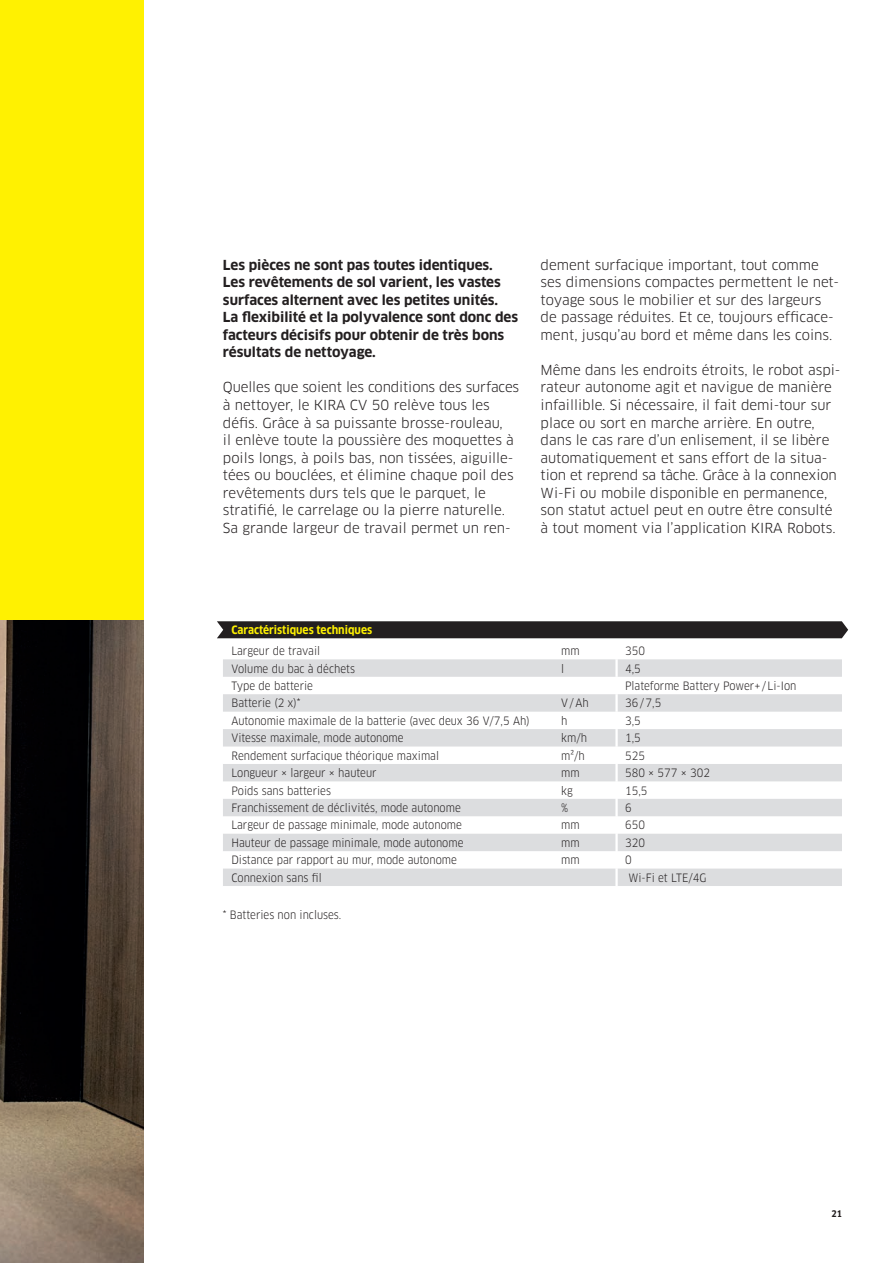
<style>
.page{position:relative;width:893px;height:1263px;background:#fff}
.page>*{position:absolute;margin:0;border:0;box-sizing:border-box;transform-origin:0 0}
.t1{font:13.5px/17.5px "Clan Pro";color:#231f20}
.t2{font:700 13.5px/17.5px "Clan Pro";color:#231f20}
.t3{font:11.25px "Clan Pro Narr";color:#231f20}
.t4{font:700 11.25px "Clan Pro Narr";color:#fff101}
.t5{font:700 9px "Clan Pro Narr";color:#231f20}
</style>
<div class="page">
<div style="left:0;top:0;width:143px;height:621px;background:#fff101"></div>
<img style="left:0;top:621px;width:143px;height:642px">
<svg style="left:223px;top:659px;width:619px;height:53px"></svg>
<svg style="left:223px;top:729px;width:619px;height:157px;fill:#dcdddf"></svg>
<hr style="left:615px;top:659px;width:3px;height:18px;background:#fff">
<hr style="left:615px;top:677px;width:3px;height:17px;background:#fff">
<hr style="left:615px;top:694px;width:3px;height:18px;background:#fff">
<hr style="left:615px;top:729px;width:3px;height:17px;background:#fff">
<hr style="left:615px;top:746px;width:3px;height:18px;background:#fff">
<hr style="left:615px;top:764px;width:3px;height:17px;background:#fff">
<hr style="left:615px;top:781px;width:3px;height:18px;background:#fff">
<hr style="left:615px;top:799px;width:3px;height:17px;background:#fff">
<hr style="left:615px;top:816px;width:3px;height:18px;background:#fff">
<hr style="left:615px;top:834px;width:3px;height:17px;background:#fff">
<hr style="left:615px;top:851px;width:3px;height:17px;background:#fff">
<hr style="left:615px;top:868px;width:3px;height:18px;background:#fff">
<div style="left:217px;top:621px;width:631px;height:17px;background:#231f20"></div>
<p class="t2" style="left:223px;top:256px;width:297px">Les pièces ne sont pas toutes identiques.<br>Les revêtements de sol varient, les vastes surfaces alternent avec les petites unités.<br>La flexibilité et la polyvalence sont donc des facteurs décisifs pour obtenir de très bons résultats de nettoyage.</p>
<p class="t1" style="left:223px;top:379px;width:298px">Quelles que soient les conditions des surfaces à nettoyer, le KIRA CV 50 relève tous les défis. Grâce à sa puissante brosse-rouleau,<br>il enlève toute la poussière des moquettes à poils longs, à poils bas, non tissées, aiguille&shy;tées ou bouclées, et élimine chaque poil des revêtements durs tels que le parquet, le stratifié, le carrelage ou la pierre naturelle.<br>Sa grande largeur de travail permet un ren-</p>
<p class="t1" style="left:541px;top:256px;width:300px">dement surfacique important, tout comme ses dimensions compactes permettent le net&shy;toyage sous le mobilier et sur des largeurs de passage réduites. Et ce, toujours efficace&shy;ment, jusqu’au bord et même dans les coins.</p>
<p class="t1" style="left:541px;top:361px;width:301px">Même dans les endroits étroits, le robot aspi&shy;rateur autonome agit et navigue de manière infaillible. Si nécessaire, il fait demi-tour sur place ou sort en marche arrière. En outre, dans le cas rare d’un enlisement, il se libère automatiquement et sans effort de la situa&shy;tion et reprend sa tâche. Grâce à la connexion Wi-Fi ou mobile disponible en permanence, son statut actuel peut en outre être consulté à tout moment via l’application KIRA Robots.</p>
<p class="t4" style="left:231px;top:623px;width:142px">Caractéristiques techniques</p>
<p class="t3" style="left:231px;top:644px;width:90px">Largeur de travail</p>
<p class="t3" style="left:561px;top:644px;width:20px">mm</p>
<p class="t3" style="left:625px;top:644px;width:21px">350</p>
<p class="t3" style="left:231px;top:662px;width:125px">Volume du bac à déchets</p>
<p class="t3" style="left:561px;top:662px;width:5px">l</p>
<p class="t3" style="left:625px;top:662px;width:17px">4,5</p>
<p class="t3" style="left:231px;top:679px;width:83px">Type de batterie</p>
<p class="t3" style="left:625px;top:679px;width:173px">Plateforme Battery Power+/Li-Ion</p>
<p class="t3" style="left:231px;top:696px;width:71px">Batterie (2 x)*</p>
<p class="t3" style="left:561px;top:696px;width:29px">V/Ah</p>
<p class="t3" style="left:625px;top:696px;width:38px">36/7,5</p>
<p class="t3" style="left:231px;top:714px;width:300px">Autonomie maximale de la batterie (avec deux 36 V/7,5 Ah)</p>
<p class="t3" style="left:561px;top:714px;width:8px">h</p>
<p class="t3" style="left:625px;top:714px;width:17px">3,5</p>
<p class="t3" style="left:231px;top:731px;width:174px">Vitesse maximale, mode autonome</p>
<p class="t3" style="left:561px;top:731px;width:27px">km/h</p>
<p class="t3" style="left:625px;top:731px;width:17px">1,5</p>
<p class="t3" style="left:231px;top:749px;width:209px">Rendement surfacique théorique maximal</p>
<p class="t3" style="left:561px;top:749px;width:25px">m²/h</p>
<p class="t3" style="left:625px;top:749px;width:21px">525</p>
<p class="t3" style="left:231px;top:766px;width:147px">Longueur × largeur × hauteur</p>
<p class="t3" style="left:561px;top:766px;width:20px">mm</p>
<p class="t3" style="left:625px;top:766px;width:86px">580 × 577 × 302</p>
<p class="t3" style="left:231px;top:784px;width:101px">Poids sans batteries</p>
<p class="t3" style="left:561px;top:784px;width:13px">kg</p>
<p class="t3" style="left:625px;top:784px;width:24px">15,5</p>
<p class="t3" style="left:231px;top:801px;width:231px">Franchissement de déclivités, mode autonome</p>
<p class="t3" style="left:561px;top:801px;width:9px">%</p>
<p class="t3" style="left:625px;top:801px;width:8px">6</p>
<p class="t3" style="left:231px;top:819px;width:232px">Largeur de passage minimale, mode autonome</p>
<p class="t3" style="left:561px;top:819px;width:20px">mm</p>
<p class="t3" style="left:625px;top:819px;width:21px">650</p>
<p class="t3" style="left:231px;top:836px;width:234px">Hauteur de passage minimale, mode autonome</p>
<p class="t3" style="left:561px;top:836px;width:20px">mm</p>
<p class="t3" style="left:625px;top:836px;width:21px">320</p>
<p class="t3" style="left:231px;top:853px;width:227px">Distance par rapport au mur, mode autonome</p>
<p class="t3" style="left:561px;top:853px;width:20px">mm</p>
<p class="t3" style="left:625px;top:853px;width:8px">0</p>
<p class="t3" style="left:231px;top:871px;width:92px">Connexion sans fil</p>
<p class="t3" style="left:628px;top:871px;width:79px">Wi-Fi et LTE/4G</p>
<p class="t3" style="left:223px;top:908px;width:120px">* Batteries non incluses.</p>
<p class="t5" style="left:831px;top:1209px;width:12px">21</p>
</div>
